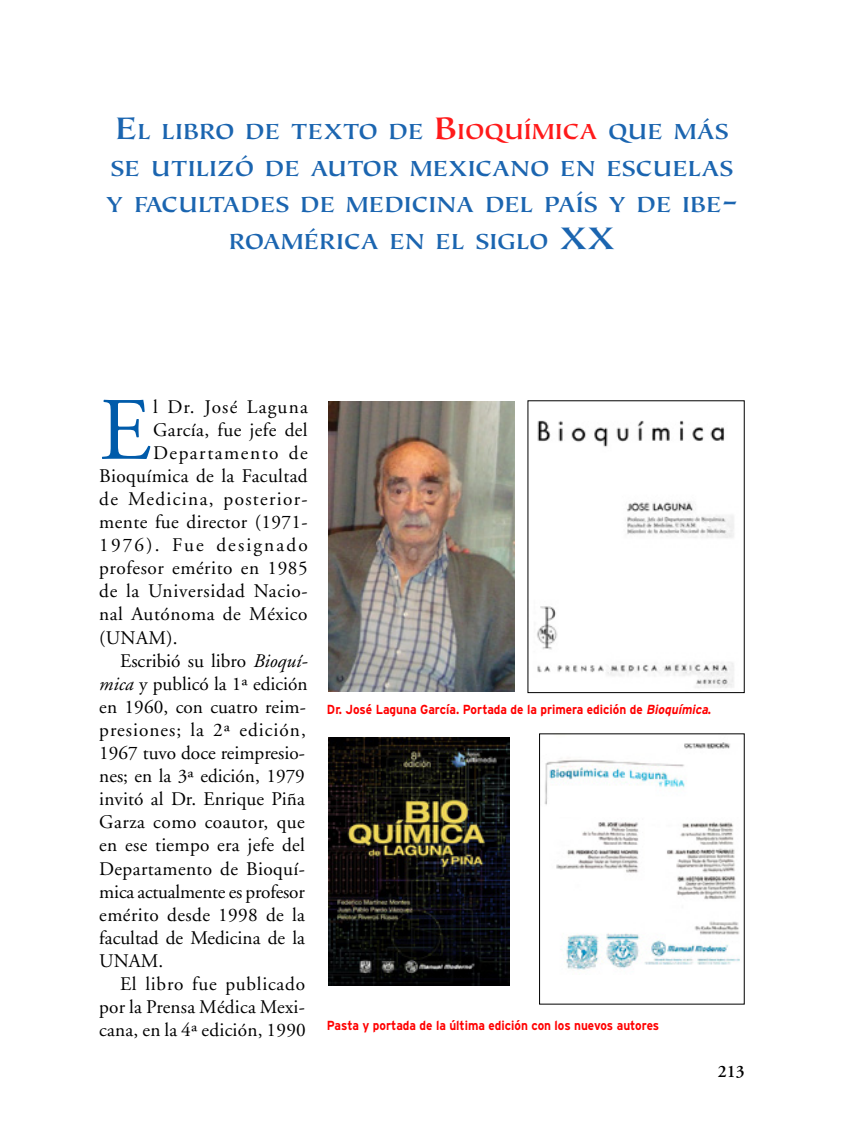
<style>
.page{position:relative;width:844px;height:1141px;background:#fff}
.page>*{position:absolute;margin:0;border:0;box-sizing:border-box;transform-origin:0 0}
.t1{font:88.9px "Adobe Garamond";color:#005baa}
.t2{font:700 24.5px "Tiepolo";color:#1b65b0;scale:1.1 1}
.t3{font:19.25px "Adobe Garamond";letter-spacing:.02em;color:#000}
.t4{font:19.25px "Adobe Garamond";color:#000}
.t5{font:19.25px "Adobe Garamond";letter-spacing:.04em;color:#000}
.t6{font:19.25px "Adobe Garamond";letter-spacing:-.01em;color:#000}
.t7{font:19.25px "Adobe Garamond";letter-spacing:.05em;color:#000}
.t8{font:19.25px "Adobe Garamond";letter-spacing:.07em;color:#000}
.t9{font:19.25px "Adobe Garamond";letter-spacing:.11em;color:#000}
.t10{font:19.25px "Adobe Garamond";letter-spacing:.065em;color:#000}
.t11{font:19.25px "Adobe Garamond";letter-spacing:.08em;color:#000}
.t12{font:600 17.5px "Adobe Garamond";color:#000}
.t13{font:700 13.12px "Interstate";color:#f00;scale:.9 1}
.s1{font-size:35px}
.s2{font-size:35px;color:#ff1a1a}
.s3{color:#ff1a1a}
.s4{font-style:italic}
</style>
<div class="page">
<img style="left:328px;top:401px;width:186px;height:291px">
<img style="left:328px;top:737px;width:181px;height:248px">
<img style="left:544px;top:742px;width:196px;height:228px">
<img style="left:537px;top:420px;width:197px;height:268px">
<p class="t2" style="left:115px;top:118px;width:559px"><span class="s1">E</span>L LIBRO DE TEXTO DE <span class="s2">B</span><span class="s3">IOQUÍMICA</span> QUE MÁS</p>
<p class="t2" style="left:111px;top:155px;width:567px">SE UTILIZÓ DE AUTOR MEXICANO EN ESCUELAS</p>
<p class="t2" style="left:106px;top:191px;width:576px">Y FACULTADES DE MEDICINA DEL PAÍS Y DE IBE<span class="s1">-</span></p>
<p class="t2" style="left:229px;top:228px;width:326px">ROAMÉRICA EN EL SIGLO <span class="s1">XX</span></p>
<h1 class="t1" style="left:99px;top:383px;width:53px">E</h1>
<p class="t10" style="left:153px;top:396px;width:156px">l Dr. José Laguna</p>
<p class="t3" style="left:153px;top:419px;width:156px">García, fue jefe del</p>
<p class="t11" style="left:153px;top:442px;width:156px">Departamento de</p>
<p class="t3" style="left:99px;top:465px;width:210px">Bioquímica de la Facultad</p>
<p class="t8" style="left:99px;top:489px;width:210px">de Medicina, posterior-</p>
<p class="t3" style="left:99px;top:512px;width:210px">mente fue director (1971-</p>
<p class="t9" style="left:99px;top:535px;width:210px">1976). Fue designado</p>
<p class="t3" style="left:99px;top:558px;width:210px">profesor emérito en 1985</p>
<p class="t5" style="left:99px;top:581px;width:210px">de la Universidad Nacio-</p>
<p class="t3" style="left:99px;top:604px;width:210px">nal Autónoma de México</p>
<p class="t3" style="left:99px;top:627px;width:80px">(UNAM).</p>
<p class="t4" style="left:120px;top:650px;width:189px">Escribió su libro <span class="s4">Bioquí-</span></p>
<p class="t4" style="left:99px;top:673px;width:210px"><span class="s4">mica</span> y publicó la 1ª edición</p>
<p class="t3" style="left:99px;top:696px;width:208px">en 1960, con cuatro reim-</p>
<p class="t7" style="left:99px;top:720px;width:208px">presiones; la 2ª edición,</p>
<p class="t4" style="left:99px;top:743px;width:207px">1967 tuvo doce reimpresio-</p>
<p class="t4" style="left:99px;top:766px;width:207px">nes; en la 3ª edición, 1979</p>
<p class="t3" style="left:99px;top:789px;width:207px">invitó al Dr. Enrique Piña</p>
<p class="t3" style="left:99px;top:812px;width:207px">Garza como coautor, que</p>
<p class="t3" style="left:99px;top:835px;width:207px">en ese tiempo era jefe del</p>
<p class="t3" style="left:99px;top:858px;width:207px">Departamento de Bioquí-</p>
<p class="t6" style="left:99px;top:881px;width:207px">mica actualmente es profesor</p>
<p class="t3" style="left:99px;top:904px;width:207px">emérito desde 1998 de la</p>
<p class="t4" style="left:99px;top:927px;width:207px">facultad de Medicina de la</p>
<p class="t3" style="left:99px;top:951px;width:65px">UNAM.</p>
<p class="t5" style="left:120px;top:974px;width:186px">El libro fue publicado</p>
<p class="t3" style="left:99px;top:997px;width:207px">por la Prensa Médica Mexi-</p>
<p class="t3" style="left:99px;top:1020px;width:208px">cana, en la 4ª edición, 1990</p>
<p class="t13" style="left:327px;top:702px;width:428px">Dr. José Laguna García. Portada de la primera edición de <span class="s4">Bioquímica</span>.</p>
<p class="t13" style="left:327px;top:1018px;width:370px">Pasta y portada de la última edición con los nuevos autores</p>
<p class="t12" style="left:717px;top:1062px;width:28px">213</p>
</div>
